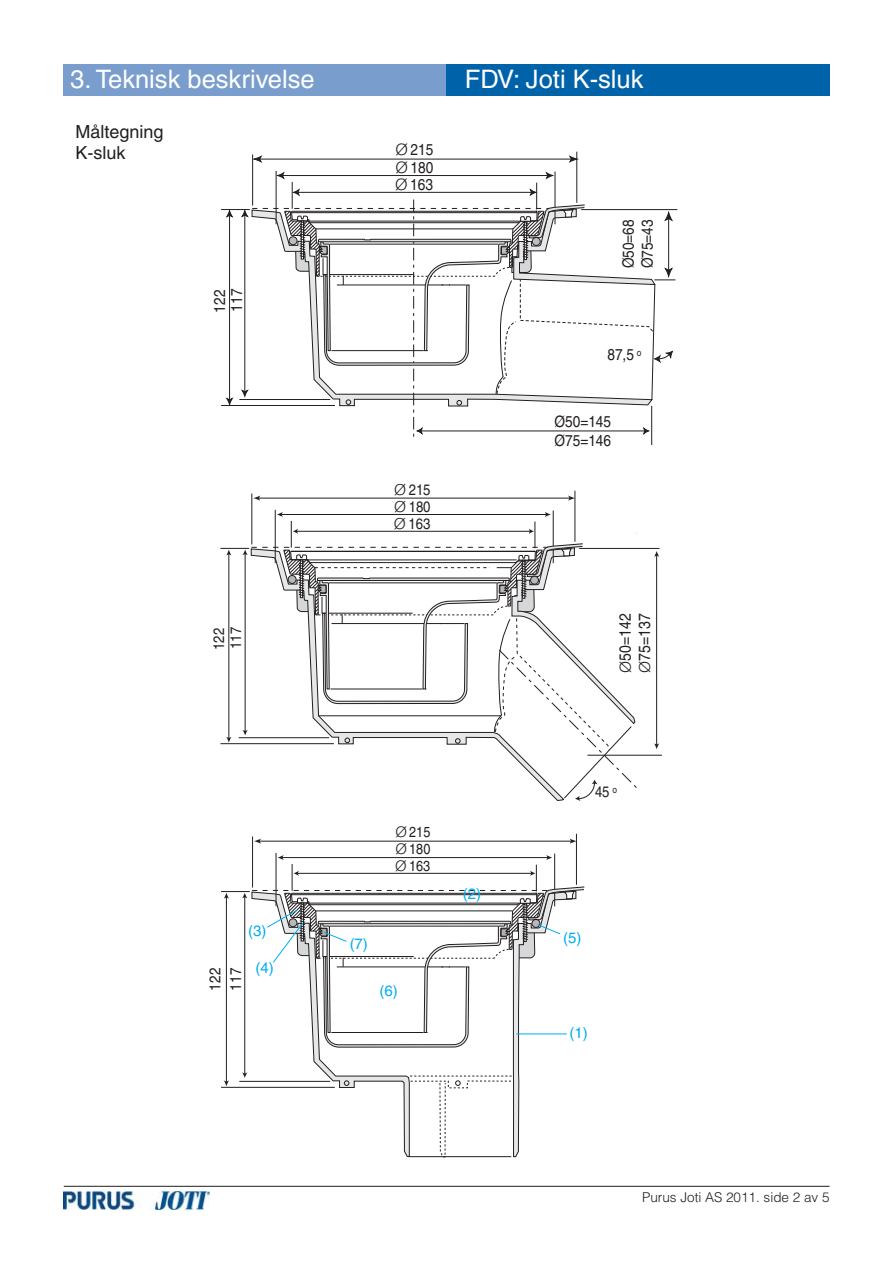
<style>
.page{position:relative;width:893px;height:1263px;background:#fff}
.page>*{position:absolute;margin:0;border:0;box-sizing:border-box;transform-origin:0 0}
.t1{font:25.5px "Helvetica";color:#fff}
.t2{font:18px/21px "Helvetica";color:#231f20}
.t3{font:16.2px/19.5px "Helvetica";color:#231f20;scale:.87 1}
.t4{font:15.75px/18.9px "Helvetica";color:#231f20;scale:.87 1}
.t5{font:15.6px/20.7px "Helvetica";letter-spacing:.02em;color:#231f20;scale:.87 1}
.t6{font:15.15px/17.2px "Helvetica";color:#231f20;scale:.87 1}
.t7{font:15px "Helvetica";color:#00aeef}
.t8{font:14.55px "Helvetica";color:#231f20;scale:.87 1}
.t9{font:300 13.5px "Helvetica";color:#231f20}
.s1{font-weight:300}
.s2{font-weight:300;font-size:15.15px}
</style>
<div class="page">
<hr style="left:576px;top:152px;width:1px;height:51px;background:#231f20">
<hr style="left:581px;top:209px;width:96px;height:1px;background:#231f20">
<hr style="left:651px;top:406px;width:1px;height:39px;background:#231f20">
<svg style="left:221px;top:154px;width:454px;height:283px"></svg>
<hr style="left:276px;top:853px;width:1px;height:53px;background:#231f20">
<hr style="left:259px;top:841px;width:312px;height:1px;background:#231f20">
<svg style="left:569px;top:839px;width:7px;height:5px"></svg>
<svg style="left:254px;top:839px;width:7px;height:5px"></svg>
<hr style="left:252px;top:837px;width:1px;height:51px;background:#231f20">
<hr style="left:576px;top:834px;width:1px;height:51px;background:#231f20">
<hr style="left:64px;top:1186px;width:765px;height:1px;background:#231f20">
<img style="left:64px;top:1191px;width:146px;height:18px">
<div style="left:64px;top:64px;width:383px;height:32px;background:#799dcd"></div>
<div style="left:447px;top:64px;width:382px;height:32px;background:#0063a9"></div>
<hr style="left:656px;top:555px;width:1px;height:190px;background:#231f20">
<svg style="left:654px;top:551px;width:5px;height:6px"></svg>
<svg style="left:654px;top:743px;width:5px;height:6px"></svg>
<hr style="left:258px;top:498px;width:312px;height:1px;background:#231f20">
<svg style="left:568px;top:495px;width:6px;height:6px"></svg>
<svg style="left:253px;top:495px;width:7px;height:6px"></svg>
<hr style="left:251px;top:493px;width:1px;height:51px;background:#231f20">
<hr style="left:574px;top:491px;width:1px;height:51px;background:#231f20">
<hr style="left:579px;top:548px;width:80px;height:1px;background:#231f20">
<svg style="left:220px;top:509px;width:418px;height:292px"></svg>
<hr style="left:318px;top:716px;width:183px;height:1px;background:#231f20">
<hr style="left:587px;top:755px;width:75px;height:1px;background:#231f20">
<svg style="left:221px;top:854px;width:363px;height:304px"></svg>
<h1 class="t1" style="left:70px;top:69px;width:246px">3. Teknisk beskrivelse</h1>
<h1 class="t1" style="left:465px;top:69px;width:180px">FDV: Joti K-sluk</h1>
<p class="t2" style="left:75px;top:123px;width:89px">Måltegning<br>K-sluk</p>
<p class="t4" style="left:395px;top:141px;width:45px"><span class="s1">Ø</span>215</p>
<p class="t4" style="left:395px;top:160px;width:45px"><span class="s1">Ø</span>180</p>
<p class="t4" style="left:212px;top:313px;width:29px;line-height:17.1px;rotate:-90deg">122<br>117</p>
<p class="t6" style="left:211px;top:650px;width:29px;rotate:-90deg">122<br>117</p>
<p class="t7" style="left:248px;top:925px;width:20px">(3)</p>
<p class="t7" style="left:255px;top:962px;width:20px">(4)</p>
<p class="t5" style="left:206px;top:991px;width:28px;rotate:-90deg">122<br>117</p>
<p class="t4" style="left:395px;top:176px;width:45px"><span class="s1">Ø</span>163</p>
<p class="t6" style="left:394px;top:482px;width:43px"><span class="s1">Ø</span>215</p>
<p class="t6" style="left:394px;top:500px;width:43px"><span class="s1">Ø</span>180</p>
<p class="t6" style="left:394px;top:516px;width:43px"><span class="s1">Ø</span>163</p>
<p class="t8" style="left:395px;top:826px;width:42px"><span class="s1">Ø</span>215</p>
<p class="t8" style="left:395px;top:844px;width:42px"><span class="s1">Ø</span>180</p>
<p class="t8" style="left:395px;top:860px;width:42px"><span class="s1">Ø</span>163</p>
<p class="t7" style="left:349px;top:938px;width:20px">(7)</p>
<p class="t7" style="left:379px;top:985px;width:20px">(6)</p>
<p class="t7" style="left:463px;top:888px;width:20px">(2)</p>
<p class="t4" style="left:620px;top:268px;width:58px;rotate:-90deg">Ø50=68<br>Ø75=43</p>
<p class="t4" style="left:607px;top:347px;width:41px">87,5 <sup>o</sup></p>
<p class="t4" style="left:554px;top:414px;width:67px">Ø50=145<br>Ø75=146</p>
<p class="t3" style="left:617px;top:673px;width:70px;rotate:-90deg"><span class="s2">Ø</span>50=142<br><span class="s2">Ø</span>75=137</p>
<p class="t6" style="left:595px;top:785px;width:27px">45 <sup>o</sup></p>
<p class="t7" style="left:563px;top:932px;width:20px">(5)</p>
<p class="t7" style="left:569px;top:1027px;width:20px">(1)</p>
<p class="t9" style="left:642px;top:1193px;width:189px">Purus Joti AS 2011. side 2 av 5</p>
</div>
